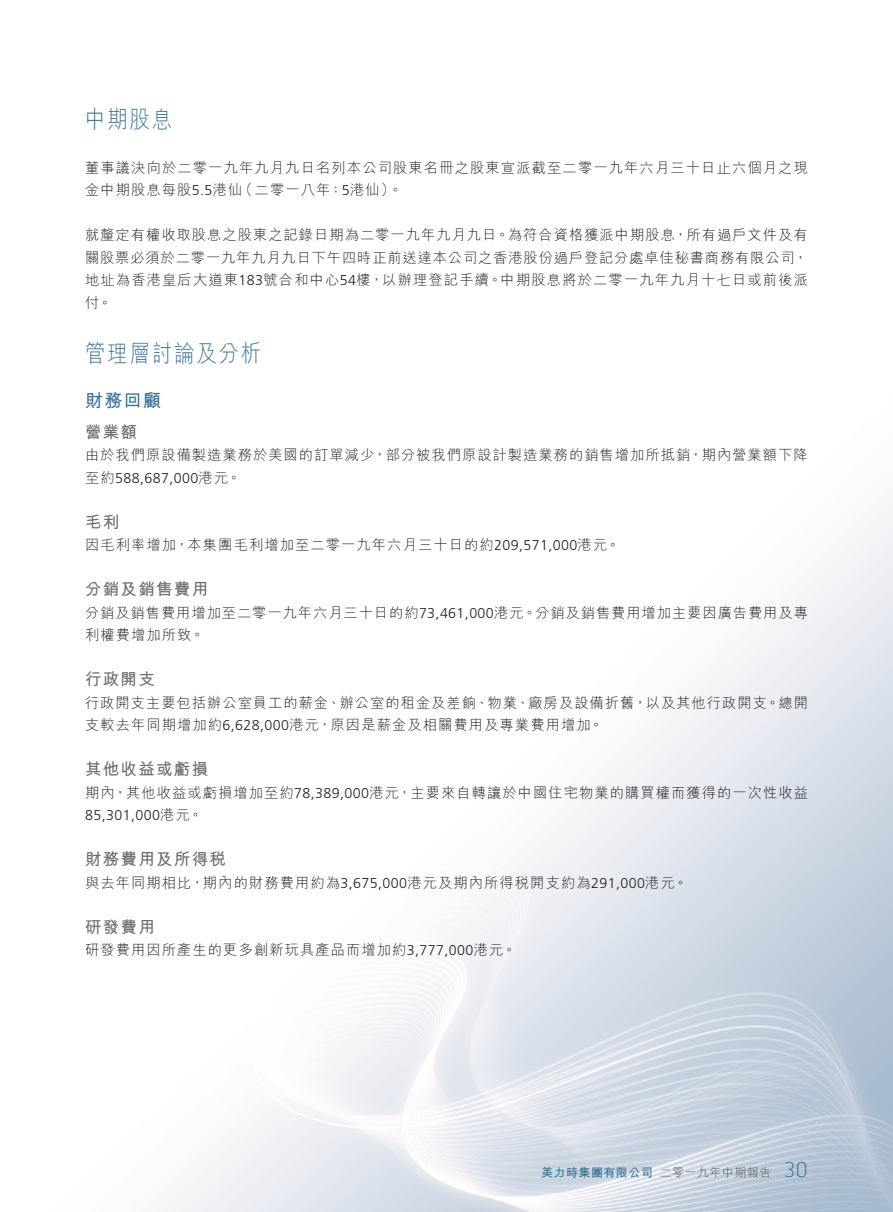
<style>
.page{position:relative;width:893px;height:1212px;background:#fff}
.page>*{position:absolute;margin:0;border:0;box-sizing:border-box;transform-origin:0 0}
.Heading_1{font:300 24px "M Hei HK";letter-spacing:.08em;color:#3a7297;scale:.86 1}
.t1{font:100 20.25px "Hermes";color:#3a7297}
.Heading_2{font:700 18px "M Hei HK";color:#3a7297}
.Heading_3{font:700 16.5px "M Hei HK";letter-spacing:.08em;color:#6c6d70}
.Body_Text{font:300 14.25px/22.5px "M Hei HK";letter-spacing:.08em;color:#231f20}
.t2{font:300 12px "M Hei HK";letter-spacing:.04em;color:#57585a}
.t3{font:700 12px "M Hei HK";letter-spacing:.04em;color:#3a7297}
.s1{font-family:"Frutiger LT Std"}
</style>
<div class="page">
<p class="Heading_1" style="left:85px;top:107px;width:103px">中期股息</p>
<p class="Body_Text" style="left:239px;top:156px;width:571px;text-indent:-154px">董事議決向於二零一九年九月九日名列本公司股東名冊之股東宣派截至二零一九年六月三十日止六個月之現（二零一八年：<span class="s1">5</span>港仙 。(</p>
<p class="Body_Text" style="left:85px;top:179px;width:159px">金中期股息每股<span class="s1">5.5</span>港仙</p>
<p class="Body_Text" style="left:85px;top:224px;width:724px;text-align:justify">就釐定有權收取股息之股東之記錄日期為二零一九年九月九日。為符合資格獲派中期股息，所有過戶文件及有關股票必須於二零一九年九月九日下午四時正前送達本公司之香港股份過戶登記分處卓佳秘書商務有限公司，地址為香港皇后大道東<span class="s1">183</span>號合和中心<span class="s1">54</span>樓，以辦理登記手續。中期股息將於二零一九年九月十七日或前後派付。</p>
<p class="Heading_1" style="left:85px;top:341px;width:207px">管理層討論及分析</p>
<p class="Heading_2" style="left:85px;top:387px;width:78px">財務回顧</p>
<p class="Heading_3" style="left:85px;top:420px;width:54px">營業額</p>
<p class="Body_Text" style="left:85px;top:444px;width:724px">由於我們原設備製造業務於美國的訂單減少，部分被我們原設計製造業務的銷售增加所抵銷，期內營業額下降至約<span class="s1">588,687,000</span>港元。</p>
<p class="Heading_3" style="left:85px;top:510px;width:36px">毛利</p>
<p class="Body_Text" style="left:85px;top:534px;width:537px">因毛利率增加，本集團毛利增加至二零一九年六月三十日的約<span class="s1">209,571,000</span>港元。</p>
<p class="Heading_3" style="left:85px;top:577px;width:125px">分銷及銷售費用</p>
<p class="Body_Text" style="left:85px;top:601px;width:724px">分銷及銷售費用增加至二零一九年六月三十日的約<span class="s1">73,461,000</span>港元。分銷及銷售費用增加主要因廣告費用及專利權費增加所致。</p>
<p class="Heading_3" style="left:85px;top:667px;width:71px">行政開支</p>
<p class="Body_Text" style="left:85px;top:691px;width:724px">行政開支主要包括辦公室員工的薪金、辦公室的租金及差餉、物業、廠房及設備折舊，以及其他行政開支。總開支較去年同期增加約<span class="s1">6,628,000</span>港元，原因是薪金及相關費用及專業費用增加。</p>
<p class="Heading_3" style="left:85px;top:757px;width:125px">其他收益或虧損</p>
<p class="Body_Text" style="left:85px;top:781px;width:724px">期內，其他收益或虧損增加至約<span class="s1">78,389,000</span>港元，主要來自轉讓於中國住宅物業的購買權而獲得的一次性收益<br><span class="s1">85,301,000</span>港元。</p>
<p class="Heading_3" style="left:85px;top:847px;width:143px">財務費用及所得稅</p>
<p class="Body_Text" style="left:85px;top:871px;width:604px">與去年同期相比，期內的財務費用約為<span class="s1">3,675,000</span>港元及期內所得稅開支約為<span class="s1">291,000</span>港元。</p>
<p class="Heading_3" style="left:85px;top:915px;width:71px">研發費用</p>
<p class="Body_Text" style="left:85px;top:939px;width:433px">研發費用因所產生的更多創新玩具產品而增加約<span class="s1">3,777,000</span>港元。</p>
<p class="t3" style="left:541px;top:1164px;width:113px">美力時集團有限公司</p>
<p class="t2" style="left:660px;top:1166px;width:113px">二零一九年中期報告</p>
<h2 class="t1" style="left:784px;top:1157px;width:25px">30</h2>
</div>
